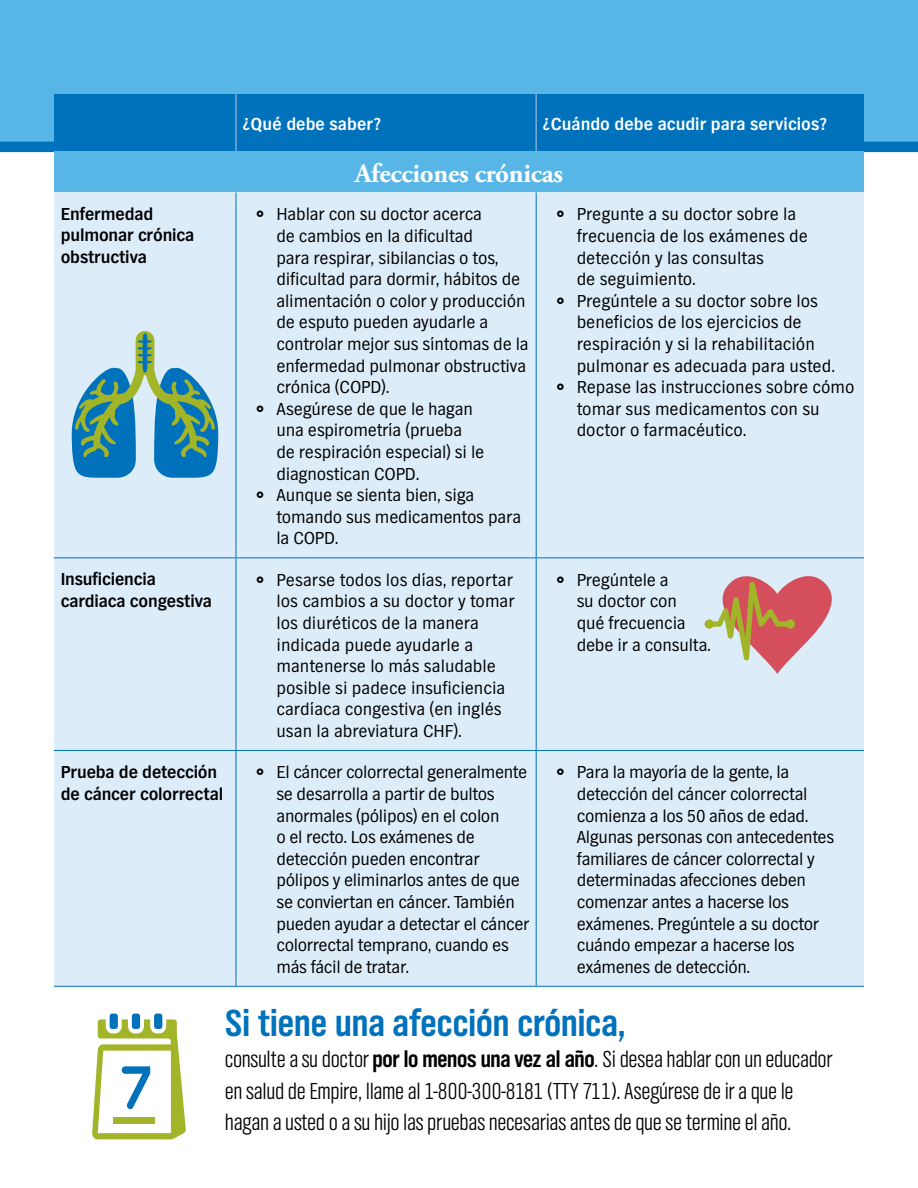
<style>
.page{position:relative;width:918px;height:1188px;background:#fff}
.page>*{position:absolute;margin:0;border:0;box-sizing:border-box;transform-origin:0 0}
.t1{font:700 39px "TV Nord Cond EF";color:#0072bc}
.t2{font:700 27px "Adobe Garamond Pro";letter-spacing:-.01em;color:#fff}
.t3{font:300 24px/31.5px "TV Nord Cond EF";letter-spacing:-.015em;color:#000}
.t4{font:18px/21.6px "TV Nord EF";letter-spacing:-.01em;color:#000}
.t5{font:700 18px "TV Nord EF";letter-spacing:-.01em;color:#000}
.t6{font:700 18px "TV Nord EF";color:#fff}
.s1{font-weight:700}
</style>
<div class="page">
<div style="left:0;top:0;width:918px;height:147px;background:#58b6e7"></div>
<div style="left:0;top:142px;width:918px;height:10px;background:#0072bc"></div>
<div style="left:54px;top:94px;width:182px;height:57px;background:#0072bc"></div>
<div style="left:236px;top:94px;width:300px;height:57px;background:#0072bc"></div>
<div style="left:536px;top:94px;width:328px;height:57px;background:#0072bc"></div>
<div style="left:54px;top:151px;width:810px;height:41px;background:#58b6e7"></div>
<div style="left:54px;top:192px;width:182px;height:366px;background:#dcecf9"></div>
<div style="left:236px;top:192px;width:300px;height:366px;background:#dcecf9"></div>
<div style="left:536px;top:192px;width:328px;height:366px;background:#dcecf9"></div>
<div style="left:54px;top:558px;width:182px;height:192px;background:#dcecf9"></div>
<div style="left:236px;top:558px;width:300px;height:192px;background:#dcecf9"></div>
<div style="left:536px;top:558px;width:328px;height:192px;background:#dcecf9"></div>
<div style="left:54px;top:750px;width:182px;height:236px;background:#dcecf9"></div>
<div style="left:236px;top:750px;width:300px;height:236px;background:#dcecf9"></div>
<div style="left:536px;top:750px;width:328px;height:236px;background:#dcecf9"></div>
<hr style="left:236px;top:192px;width:1px;height:365px;background:#0072bc">
<hr style="left:536px;top:192px;width:1px;height:365px;background:#0072bc">
<hr style="left:236px;top:558px;width:1px;height:192px;background:#0072bc">
<hr style="left:536px;top:558px;width:1px;height:192px;background:#0072bc">
<hr style="left:54px;top:750px;width:182px;height:1px;background:#0072bc">
<hr style="left:236px;top:750px;width:300px;height:1px;background:#0072bc">
<hr style="left:236px;top:751px;width:1px;height:235px;background:#0072bc">
<hr style="left:536px;top:750px;width:328px;height:1px;background:#0072bc">
<hr style="left:536px;top:751px;width:1px;height:235px;background:#0072bc">
<hr style="left:54px;top:986px;width:182px;height:1px;background:#0072bc">
<hr style="left:236px;top:986px;width:300px;height:1px;background:#0072bc">
<hr style="left:536px;top:986px;width:328px;height:1px;background:#0072bc">
<hr style="left:54px;top:557px;width:182px;height:1px;background:#0072bc">
<hr style="left:236px;top:557px;width:300px;height:1px;background:#0072bc">
<hr style="left:536px;top:557px;width:328px;height:1px;background:#0072bc">
<hr style="left:235px;top:94px;width:2px;height:57px;background:#7fa8d9">
<hr style="left:535px;top:94px;width:2px;height:57px;background:#7fa8d9">
<svg style="left:705px;top:576px;width:127px;height:98px"></svg>
<svg style="left:72px;top:331px;width:146px;height:147px"></svg>
<div style="left:110px;top:1014px;width:8px;height:15px;background:#0072bc;border-radius:3px"></div>
<div style="left:132px;top:1014px;width:8px;height:15px;background:#0072bc;border-radius:3px"></div>
<div style="left:154px;top:1014px;width:8px;height:15px;background:#0072bc;border-radius:3px"></div>
<svg style="left:92px;top:1019px;width:94px;height:120px"></svg>
<div style="left:114px;top:1117px;width:41px;height:6px;background:#a2b427"></div>
<p class="t6" style="left:243px;top:114px;width:140px">¿Qué debe saber?</p>
<p class="t6" style="left:543px;top:114px;width:286px">¿Cuándo debe acudir para servicios?</p>
<h2 class="t2" style="left:355px;top:157px;width:210px">Afecciones crónicas</h2>
<p class="t5" style="left:61px;top:204px;width:94px">Enfermedad</p>
<p class="t4" style="left:276px;top:203px;width:207px">Hablar con su doctor acerca</p>
<p class="t4" style="left:577px;top:203px;width:221px">Pregunte a su doctor sobre la</p>
<p class="t5" style="left:61px;top:226px;width:135px">pulmonar crónica</p>
<p class="t4" style="left:276px;top:225px;width:198px">de cambios en la dificultad</p>
<p class="t4" style="left:577px;top:225px;width:233px">frecuencia de los exámenes de</p>
<p class="t5" style="left:61px;top:247px;width:88px">obstructiva</p>
<p class="t4" style="left:276px;top:247px;width:254px">para respirar, sibilancias o tos, dificultad para dormir, hábitos de alimentación o color y producción de esputo pueden ayudarle a controlar mejor sus síntomas de la enfermedad pulmonar obstructiva crónica (COPD).</p>
<p class="t4" style="left:276px;top:398px;width:209px">Asegúrese de que le hagan una espirometría (prueba de respiración especial) si le diagnostican COPD.</p>
<p class="t4" style="left:276px;top:484px;width:246px">Aunque se sienta bien, siga tomando sus medicamentos para la COPD.</p>
<p class="t4" style="left:577px;top:247px;width:189px">detección y las consultas de seguimiento.</p>
<p class="t4" style="left:577px;top:290px;width:260px">Pregúntele a su doctor sobre los beneficios de los ejercicios de respiración y si la rehabilitación pulmonar es adecuada para usted.</p>
<p class="t4" style="left:577px;top:376px;width:279px">Repase las instrucciones sobre cómo tomar sus medicamentos con su doctor o farmacéutico.</p>
<p class="t5" style="left:61px;top:569px;width:97px">Insuficiencia</p>
<p class="t4" style="left:276px;top:569px;width:238px">Pesarse todos los días, reportar</p>
<p class="t4" style="left:577px;top:569px;width:94px">Pregúntele a</p>
<p class="t5" style="left:61px;top:591px;width:153px">cardiaca congestiva</p>
<p class="t4" style="left:276px;top:590px;width:240px">los cambios a su doctor y tomar los diuréticos de la manera indicada puede ayudarle a mantenerse lo más saludable posible si padece insuficiencia cardíaca congestiva (en inglés usan la abreviatura CHF).</p>
<p class="t4" style="left:577px;top:590px;width:136px">su doctor con<br>qué frecuencia debe ir a consulta.</p>
<p class="t5" style="left:61px;top:762px;width:158px">Prueba de detección</p>
<p class="t4" style="left:276px;top:761px;width:252px">El cáncer colorrectal generalmente</p>
<p class="t4" style="left:577px;top:761px;width:214px">Para la mayoría de la gente, la</p>
<p class="t5" style="left:61px;top:784px;width:164px">de cáncer colorrectal</p>
<p class="t4" style="left:276px;top:783px;width:254px">se desarrolla a partir de bultos anormales (pólipos) en el colon<br>o el recto. Los exámenes de detección pueden encontrar pólipos y eliminarlos antes de que se conviertan en cáncer. También pueden ayudar a detectar el cáncer colorrectal temprano, cuando es más fácil de tratar.</p>
<p class="t4" style="left:577px;top:783px;width:259px">detección del cáncer colorrectal comienza a los 50 años de edad.<br>Algunas personas con antecedentes familiares de cáncer colorrectal y determinadas afecciones deben comenzar antes a hacerse los exámenes. Pregúntele a su doctor cuándo empezar a hacerse los exámenes de detección.</p>
<h2 class="t1" style="left:225px;top:1001px;width:402px">Si tiene una afección crónica,</h2>
<p class="t3" style="left:225px;top:1044px;width:609px">consulte a su doctor <span class="s1">por lo menos una vez al año</span>. Si desea hablar con un educador en salud de Empire, llame al 1-800-300-8181 (TTY 711). Asegúrese de ir a que le hagan a usted o a su hijo las pruebas necesarias antes de que se termine el año.</p>
</div>
